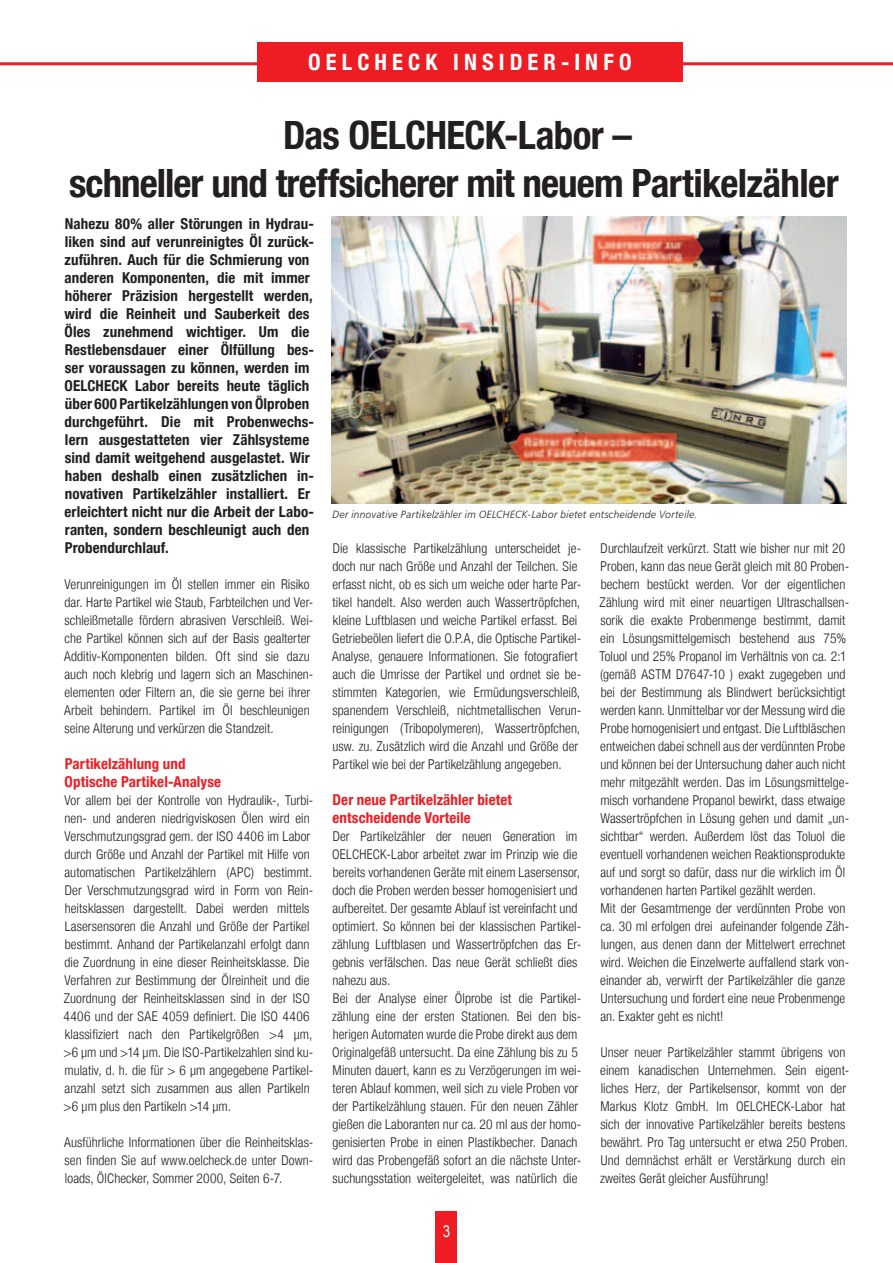
<style>
.page{position:relative;width:893px;height:1263px;background:#fff}
.page>*{position:absolute;margin:0;border:0;box-sizing:border-box;transform-origin:0 0}
.t1{font:700 condensed 39px/48px "Helvetica Neue LT";letter-spacing:-.02em;color:#231f20;text-align:center}
.t2{font:700 condensed 22.5px "Helvetica Neue LT";letter-spacing:.225em;color:#fff}
.t3{font:16.5px "Arial Narrow Special G1";color:#fff}
.t4{font:700 condensed 15px/18px "Helvetica Neue LT";letter-spacing:.005em;color:#231f20}
.t5{font:700 condensed 15px/18px "Helvetica Neue LT";letter-spacing:.005em;color:#ee1d23}
.t6{font:300 condensed 13.5px/18px "Helvetica Neue LT";letter-spacing:.005em;color:#231f20}
.t7{font:10.5px "Humanist 777 BT Light Italic B";letter-spacing:.015em;color:#231f20}
</style>
<div class="page">
<div style="left:436px;top:1212px;width:21px;height:51px;background:#ee1d23"></div>
<hr style="left:0;top:62px;width:893px;height:3px;background:#ee1d23">
<div style="left:257px;top:43px;width:425px;height:39px;background:#ee1d23"></div>
<img style="left:332px;top:216px;width:514px;height:288px">
<h2 class="t2" style="left:308px;top:48px;width:323px">OELCHECK Insider-Info</h2>
<h1 class="t1" style="left:69px;top:111px;width:771px">Das OELCHECK-Labor –<br>schneller und treffsicherer mit neuem Partikelzähler</h1>
<p class="t4" style="left:65px;top:215px;width:251px">Nahezu 80% aller Störungen in Hydrau&shy;liken sind auf verunreinigtes Öl zurück&shy;zuführen. Auch für die Schmierung von anderen Komponenten, die mit immer höherer Präzision hergestellt werden, wird die Reinheit und Sauberkeit des Öles zunehmend wichtiger. Um die Restlebensdauer einer Ölfüllung bes&shy;ser voraussagen zu können, werden im OELCHECK Labor bereits heute täglich über 600 Partikelzählungen von Ölproben durchgeführt. Die mit Probenwechs&shy;lern ausgestatteten vier Zählsysteme sind damit weitgehend ausgelastet. Wir haben deshalb einen zusätzlichen in&shy;novativen Partikelzähler installiert. Er erleichtert nicht nur die Arbeit der Labo&shy;ranten, sondern beschleunigt auch den Probendurchlauf.</p>
<p class="t6" style="left:64px;top:575px;width:251px">Verunreinigungen im Öl stellen immer ein Risiko dar. Harte Partikel wie Staub, Farbteilchen und Ver&shy;schleißmetalle fördern abrasiven Verschleiß. Wei&shy;che Partikel können sich auf der Basis gealterter Additiv-Komponenten bilden. Oft sind sie dazu auch noch klebrig und lagern sich an Maschinen&shy;elementen oder Filtern an, die sie gerne bei ihrer Arbeit behindern. Partikel im Öl beschleunigen seine Alterung und verkürzen die Standzeit.</p>
<p class="t5" style="left:65px;top:755px;width:158px">Partikelzählung und<br>Optische Partikel-Analyse</p>
<p class="t6" style="left:63px;top:791px;width:251px">Vor allem bei der Kontrolle von Hydraulik-, Turbi&shy;nen- und anderen niedrigviskosen Ölen wird ein Verschmutzungsgrad gem. der ISO 4406 im Labor durch Größe und Anzahl der Partikel mit Hilfe von automatischen Partikelzählern (APC) bestimmt.<br>Der Verschmutzungsgrad wird in Form von Rein&shy;heitsklassen dargestellt. Dabei werden mittels Lasersensoren die Anzahl und Größe der Partikel bestimmt. Anhand der Partikelanzahl erfolgt dann die Zuordnung in eine dieser Reinheitsklasse. Die Verfahren zur Bestimmung der Ölreinheit und die Zuordnung der Reinheitsklassen sind in der ISO 4406 und der SAE 4059 definiert. Die ISO 4406 klassifiziert nach den Partikelgrößen &gt;4 µm, &gt;6 µm und &gt;14 µm. Die ISO-Partikelzahlen sind ku&shy;mulativ, d. h. die für &gt; 6 µm angegebene Partikel&shy;anzahl setzt sich zusammen aus allen Partikeln &gt;6 µm plus den Partikeln &gt;14 µm.</p>
<p class="t6" style="left:64px;top:1133px;width:251px;text-align:justify">Ausführliche Informationen über die Reinheitsklas&shy;sen finden Sie auf www.oelcheck.de unter Down&shy;loads, ÖlChecker, Sommer 2000, Seiten 6-7.</p>
<p class="t7" style="left:332px;top:508px;width:367px">Der innovative Partikelzähler im OELCHECK-Labor bietet entscheidende Vorteile.</p>
<p class="t6" style="left:599px;top:539px;width:251px">Durchlaufzeit verkürzt. Statt wie bisher nur mit 20<br>Proben, kann das neue Gerät gleich mit 80 Proben&shy;bechern bestückt werden. Vor der eigentlichen Zählung wird mit einer neuartigen Ultraschallsen&shy;sorik die exakte Probenmenge bestimmt, damit ein Lösungsmittelgemisch bestehend aus 75% Toluol und 25% Propanol im Verhältnis von ca. 2:1 (gemäß ASTM D7647-10 ) exakt zugegeben und bei der Bestimmung als Blindwert berücksichtigt werden kann. Unmittelbar vor der Messung wird die Probe homogenisiert und entgast. Die Luftbläschen entweichen dabei schnell aus der verdünnten Probe und können bei der Untersuchung daher auch nicht mehr mitgezählt werden. Das im Lösungsmittelge&shy;misch vorhandene Propanol bewirkt, dass etwaige Wassertröpfchen in Lösung gehen und damit „un&shy;sichtbar“ werden. Außerdem löst das Toluol die eventuell vorhandenen weichen Reaktionsprodukte auf und sorgt so dafür, dass nur die wirklich im Öl vorhandenen harten Partikel gezählt werden.<br>Mit der Gesamtmenge der verdünnten Probe von ca. 30 ml erfolgen drei aufeinander folgende Zäh&shy;lungen, aus denen dann der Mittelwert errechnet wird. Weichen die Einzelwerte auffallend stark von&shy;einander ab, verwirft der Partikelzähler die ganze Untersuchung und fordert eine neue Probenmenge an. Exakter geht es nicht!</p>
<p class="t6" style="left:600px;top:1043px;width:251px">Unser neuer Partikelzähler stammt übrigens von einem kanadischen Unternehmen. Sein eigent&shy;liches Herz, der Partikelsensor, kommt von der Markus Klotz GmbH. Im OELCHECK-Labor hat sich der innovative Partikelzähler bereits bestens bewährt. Pro Tag untersucht er etwa 250 Proben.<br>Und demnächst erhält er Verstärkung durch ein zweites Gerät gleicher Ausführung!</p>
<p class="t6" style="left:332px;top:539px;width:251px">Die klassische Partikelzählung unterscheidet je&shy;doch nur nach Größe und Anzahl der Teilchen. Sie erfasst nicht, ob es sich um weiche oder harte Par&shy;tikel handelt. Also werden auch Wassertröpfchen, kleine Luftblasen und weiche Partikel erfasst. Bei Getriebeölen liefert die O.P.A, die Optische Partikel-Analyse, genauere Informationen. Sie fotografiert auch die Umrisse der Partikel und ordnet sie be&shy;stimmten Kategorien, wie Ermüdungsverschleiß, spanendem Verschleiß, nichtmetallischen Verun&shy;reinigungen (Tribopolymeren), Wassertröpfchen, usw. zu. Zusätzlich wird die Anzahl und Größe der Partikel wie bei der Partikelzählung angegeben.</p>
<p class="t5" style="left:332px;top:791px;width:181px">Der neue Partikelzähler bietet entscheidende Vorteile</p>
<p class="t6" style="left:332px;top:827px;width:251px">Der Partikelzähler der neuen Generation im OELCHECK-Labor arbeitet zwar im Prinzip wie die bereits vorhandenen Geräte mit einem Lasersensor, doch die Proben werden besser homogenisiert und aufbereitet. Der gesamte Ablauf ist vereinfacht und optimiert. So können bei der klassischen Partikel&shy;zählung Luftblasen und Wassertröpfchen das Er&shy;gebnis verfälschen. Das neue Gerät schließt dies nahezu aus.<br>Bei der Analyse einer Ölprobe ist die Partikel&shy;zählung eine der ersten Stationen. Bei den bis&shy;herigen Automaten wurde die Probe direkt aus dem Originalgefäß untersucht. Da eine Zählung bis zu 5<br>Minuten dauert, kann es zu Verzögerungen im wei&shy;teren Ablauf kommen, weil sich zu viele Proben vor der Partikelzählung stauen. Für den neuen Zähler gießen die Laboranten nur ca. 20 ml aus der homo&shy;genisierten Probe in einen Plastikbecher. Danach wird das Probengefäß sofort an die nächste Unter&shy;suchungsstation weitergeleitet, was natürlich die</p>
<p class="t3" style="left:443px;top:1220px;width:9px">3</p>
</div>
